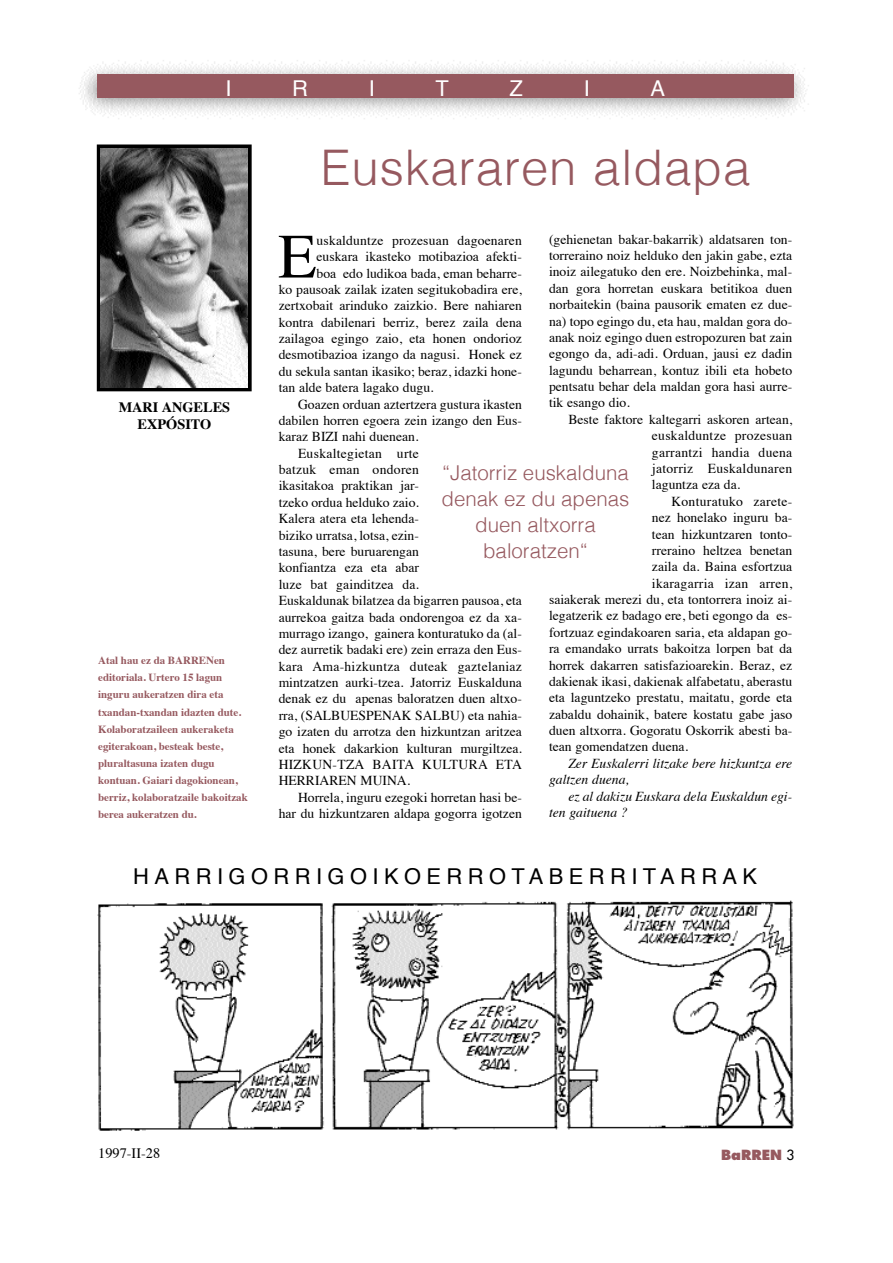
<style>
.page{position:relative;width:893px;height:1263px;background:#fff}
.page>*{position:absolute;margin:0;border:0;box-sizing:border-box;transform-origin:0 0}
.t1{font:63.15px "Times";color:#000}
.t2{font:300 49.2px "Helvetica";letter-spacing:.015em;color:#96595f}
.t3{font:21.9px "Helvetica";letter-spacing:.25em;color:#000}
.t4{font:21.9px "Helvetica";color:#fff}
.t5{font:300 20.55px/26px "Helvetica";color:#96595f;text-align:center}
.t6{font:700 14.4px/17.2px "Times";color:#000;text-align:center}
.t7{font:14.4px "Times";color:#000}
.t8{font:13.65px/16.4px "Times";color:#000;text-align:justify}
.t9{font:13.65px "Times";letter-spacing:.02em;color:#000}
.t10{font:italic 13.65px/16.4px "Times";color:#000}
.t11{font:800 13.65px "Futura";color:#96595f}
.t12{font:700 10.95px/17.1px "Times";color:#96595f}
.s1{font-weight:400;color:#000}
</style>
<div class="page">
<img style="left:97px;top:900px;width:697px;height:231px">
<div style="left:97px;top:145px;width:155px;height:246px;border:4px solid #000"></div>
<img style="left:101px;top:149px;width:146px;height:238px">
<img style="left:79px;top:60px;width:730px;height:59px">
<div style="left:97px;top:75px;width:696px;height:23px;background:#96595f"></div>
<h3 class="t4" style="left:225px;top:79px;width:8px">I</h3>
<h3 class="t4" style="left:292px;top:79px;width:17px">R</h3>
<h3 class="t4" style="left:369px;top:79px;width:8px">I</h3>
<h3 class="t4" style="left:435px;top:79px;width:15px">T</h3>
<h3 class="t4" style="left:509px;top:79px;width:15px">Z</h3>
<h3 class="t4" style="left:583px;top:79px;width:8px">I</h3>
<h3 class="t4" style="left:650px;top:79px;width:16px">A</h3>
<p class="t6" style="left:119px;top:400px;width:113px">MARI ANGELES<br>EXPÓSITO</p>
<p class="t12" style="left:98px;top:653px;width:151px">Atal hau ez da BARRENen editoriala. Urtero 15 lagun inguru aukeratzen dira eta txandan-txandan idazten dute.<br>Kolaboratzaileen aukeraketa egiterakoan, besteak beste, pluraltasuna izaten dugu kontuan. Gaiari dagokionean, berriz, kolaboratzaile bakoitzak berea aukeratzen du.</p>
<h2 class="t2" style="left:320px;top:147px;width:431px">Euskararen aldapa</h2>
<p class="t8" style="left:549px;top:232px;width:245px">(gehienetan bakar-bakarrik) aldatsaren ton&shy;torreraino noiz helduko den jakin gabe, ezta inoiz ailegatuko den ere. Noizbehinka, mal&shy;dan gora horretan euskara betitikoa duen norbaitekin (baina pausorik ematen ez due&shy;na) topo egingo du, eta hau, maldan gora do&shy;anak noiz egingo duen estropozuren bat zain egongo da, adi-adi. Orduan, jausi ez dadin lagundu beharrean, kontuz ibili eta hobeto pentsatu behar dela maldan gora hasi aurre&shy;tik esango dio.</p>
<p class="t8" style="left:652px;top:412px;width:142px;text-indent:-84px">Beste faktore kaltegarri askoren artean, euskalduntze prozesuan garrantzi handia duena jatorriz Euskaldunaren laguntza eza da.</p>
<p class="t9" style="left:671px;top:496px;width:122px">Konturatuko zarete-</p>
<p class="t8" style="left:652px;top:511px;width:142px">nez honelako inguru ba-</p>
<p class="t8" style="left:652px;top:527px;width:142px">tean hizkuntzaren tonto-</p>
<p class="t8" style="left:652px;top:543px;width:142px">rreraino heltzea benetan</p>
<p class="t8" style="left:652px;top:560px;width:142px">zaila da. Baina esfortzua</p>
<p class="t9" style="left:652px;top:577px;width:142px">ikaragarria izan arren,</p>
<p class="t8" style="left:549px;top:592px;width:245px">saiakerak merezi du, eta tontorrera inoiz ai-</p>
<p class="t8" style="left:549px;top:609px;width:245px">legatzerik ez badago ere, beti egongo da es-</p>
<p class="t8" style="left:549px;top:625px;width:245px">fortzuaz egindakoaren saria, eta aldapan go-</p>
<p class="t8" style="left:549px;top:642px;width:245px">ra emandako urrats bakoitza lorpen bat da</p>
<p class="t8" style="left:549px;top:658px;width:245px">horrek dakarren satisfazioarekin. Beraz, ez</p>
<p class="t8" style="left:549px;top:674px;width:245px">dakienak ikasi, dakienak alfabetatu, aberastu</p>
<p class="t8" style="left:549px;top:691px;width:245px">eta laguntzeko prestatu, maitatu, gorde eta</p>
<p class="t8" style="left:549px;top:707px;width:245px">zabaldu dohainik, batere kostatu gabe jaso</p>
<p class="t8" style="left:549px;top:724px;width:245px">duen altxorra. Gogoratu Oskorrik abesti ba-</p>
<p class="t8" style="left:549px;top:740px;width:141px">tean gomendatzen duena.</p>
<p class="t10" style="left:549px;top:756px;width:245px;text-indent:19px">Zer Euskalerri litzake bere hizkuntza ere galtzen duena,</p>
<p class="t10" style="left:549px;top:789px;width:245px;text-indent:19px">ez al dakizu Euskara dela Euskaldun egi&shy;ten gaituena ?</p>
<h1 class="t1" style="left:278px;top:230px;width:40px">E</h1>
<p class="t8" style="left:316px;top:233px;width:207px">uskalduntze prozesuan dagoenaren</p>
<p class="t8" style="left:316px;top:250px;width:207px">euskara ikasteko motibazioa afekti-</p>
<p class="t8" style="left:316px;top:266px;width:207px">boa edo ludikoa bada, eman beharre-</p>
<p class="t8" style="left:279px;top:282px;width:245px">ko pausoak zailak izaten segitukobadira ere,</p>
<p class="t8" style="left:279px;top:299px;width:245px">zertxobait arinduko zaizkio. Bere nahiaren</p>
<p class="t8" style="left:279px;top:315px;width:245px">kontra dabilenari berriz, berez zaila dena</p>
<p class="t8" style="left:279px;top:331px;width:245px">zailagoa egingo zaio, eta honen ondorioz</p>
<p class="t8" style="left:279px;top:348px;width:245px">desmotibazioa izango da nagusi. Honek ez</p>
<p class="t8" style="left:279px;top:364px;width:245px">du sekula santan ikasiko; beraz, idazki hone-</p>
<p class="t8" style="left:279px;top:381px;width:156px">tan alde batera lagako dugu.</p>
<p class="t8" style="left:298px;top:397px;width:225px">Goazen orduan aztertzera gustura ikasten</p>
<p class="t8" style="left:279px;top:413px;width:245px">dabilen horren egoera zein izango den Eus-</p>
<p class="t8" style="left:279px;top:430px;width:141px">karaz BIZI nahi duenean.</p>
<p class="t9" style="left:298px;top:447px;width:122px">Euskaltegietan urte</p>
<p class="t9" style="left:279px;top:464px;width:142px">batzuk eman ondoren</p>
<p class="t8" style="left:279px;top:479px;width:142px">ikasitakoa praktikan jar-</p>
<p class="t8" style="left:279px;top:495px;width:142px">tzeko ordua helduko zaio.</p>
<p class="t8" style="left:279px;top:512px;width:142px">Kalera atera eta lehenda-</p>
<p class="t8" style="left:279px;top:528px;width:142px">biziko urratsa, lotsa, ezin-</p>
<p class="t8" style="left:279px;top:544px;width:142px">tasuna, bere buruarengan</p>
<p class="t8" style="left:279px;top:561px;width:142px">konfiantza eza eta abar</p>
<p class="t8" style="left:279px;top:577px;width:142px">luze bat gainditzea da.</p>
<p class="t8" style="left:279px;top:594px;width:245px">Euskaldunak bilatzea da bigarren pausoa, eta</p>
<p class="t8" style="left:279px;top:610px;width:245px">aurrekoa gaitza bada ondorengoa ez da xa-</p>
<p class="t8" style="left:279px;top:626px;width:245px">murrago izango, gainera konturatuko da (al-</p>
<p class="t8" style="left:279px;top:643px;width:245px">dez aurretik badaki ere) zein erraza den Eus-</p>
<p class="t9" style="left:279px;top:660px;width:245px">kara Ama-hizkuntza duteak gaztelaniaz</p>
<p class="t8" style="left:279px;top:675px;width:245px">mintzatzen aurki-tzea. Jatorriz Euskalduna</p>
<p class="t8" style="left:279px;top:692px;width:245px">denak ez du apenas baloratzen duen altxo-</p>
<p class="t8" style="left:279px;top:708px;width:245px">rra, (SALBUESPENAK SALBU) eta nahia-</p>
<p class="t8" style="left:279px;top:725px;width:245px">go izaten du arrotza den hizkuntzan aritzea</p>
<p class="t8" style="left:279px;top:741px;width:245px">eta honek dakarkion kulturan murgiltzea.</p>
<p class="t9" style="left:279px;top:759px;width:245px">HIZKUN-TZA BAITA KULTURA ETA</p>
<p class="t8" style="left:279px;top:774px;width:133px">HERRIAREN MUINA.</p>
<p class="t8" style="left:298px;top:790px;width:225px">Horrela, inguru ezegoki horretan hasi be-</p>
<p class="t8" style="left:279px;top:806px;width:245px">har du hizkuntzaren aldapa gogorra igotzen</p>
<h3 class="t5" style="left:441px;top:462px;width:189px">“Jatorriz euskalduna denak ez du apenas duen altxorra baloratzen“</h3>
<h3 class="t3" style="left:133px;top:867px;width:625px">HARRIGORRIGOIKOERROTABERRITARRAK</h3>
<p class="t7" style="left:98px;top:1147px;width:64px">1997-II-28</p>
<p class="t11" style="left:721px;top:1149px;width:75px">BaRREN <span class="s1">3</span></p>
</div>
